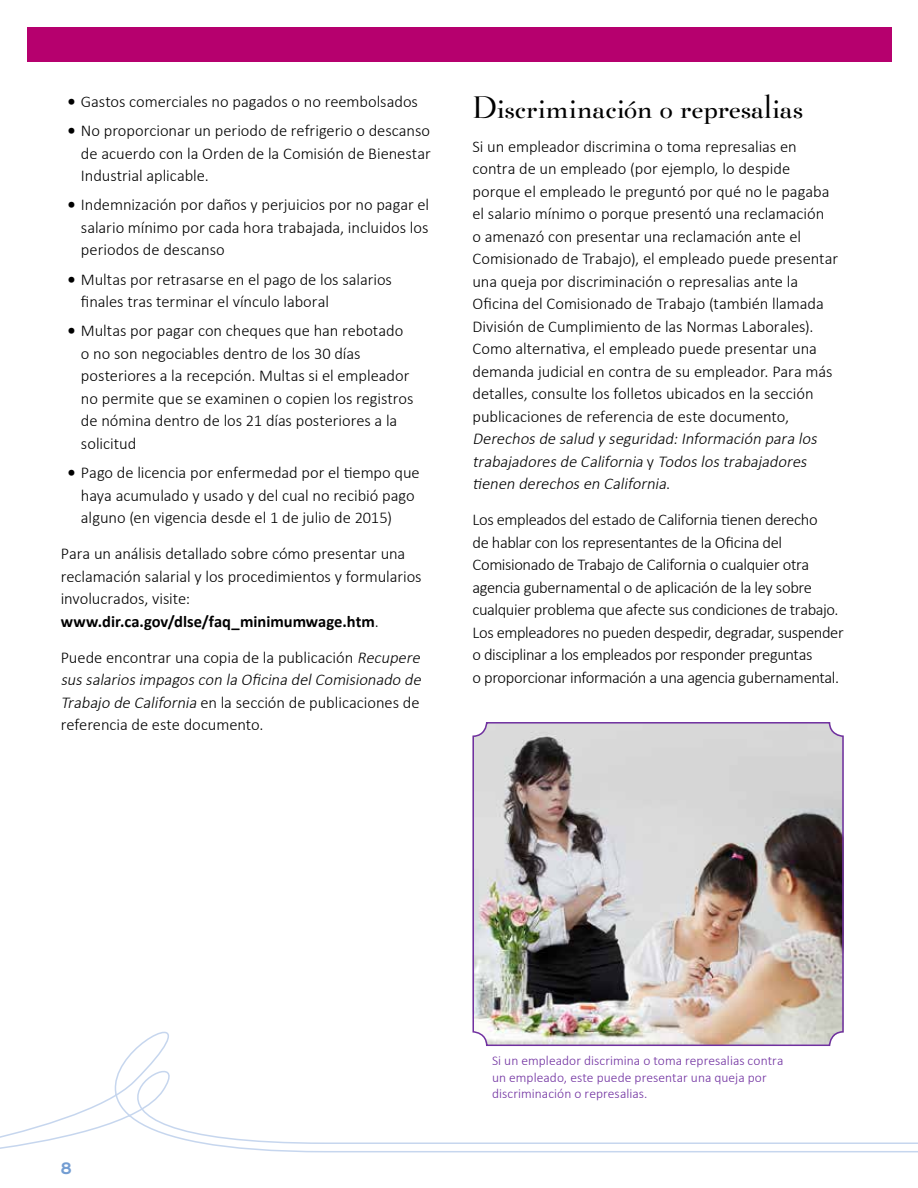
<style>
.page{position:relative;width:918px;height:1188px;background:#fff}
.page>*{position:absolute;margin:0;border:0;box-sizing:border-box;transform-origin:0 0}
.t1{font:30px "Be Lucian";letter-spacing:.005em;color:#000}
.t2{font:300 16.5px/22.5px "Calibri";letter-spacing:-.005em;color:#000}
.t3{font:300 16.5px/22.5px "Calibri";letter-spacing:-.025em;color:#000}
.t4{font:700 16.5px "Interstate";color:#739dd2}
.t5{font:300 13.5px/16.5px "Calibri";letter-spacing:.005em;color:#7030a0}
.s1{font-weight:700}
.s2{font-style:italic}
</style>
<div class="page">
<svg style="left:0;top:1031px;width:918px;height:122px"></svg>
<div style="left:27px;top:27px;width:864px;height:35px;background:#b6006e"></div>
<img style="left:472px;top:725px;width:372px;height:320px">
<div style="left:472px;top:722px;width:372px;height:324px;border:2px solid #7030a0;border-radius:13px"></div>
<p class="t2" style="left:68px;top:90px;width:352px"><span class="s1">•</span> Gastos comerciales no pagados o no reembolsados</p>
<p class="t2" style="left:81px;top:119px;width:351px;text-align:justify;text-indent:-13px"><span class="s1">•</span> No proporcionar un periodo de refrigerio o descanso de acuerdo con la orden de la Comisión de bienestar Industrial aplicable.</p>
<p class="t2" style="left:81px;top:194px;width:350px;text-align:justify;text-indent:-13px"><span class="s1">•</span> Indemnización por daños y perjuicios por no pagar el salario mínimo por cada hora trabajada, incluidos los periodos de descanso</p>
<p class="t2" style="left:81px;top:268px;width:313px;text-indent:-13px"><span class="s1">•</span> Multas por retrasarse en el pago de los salarios finales tras terminar el vínculo laboral</p>
<p class="t2" style="left:68px;top:320px;width:337px"><span class="s1">•</span> Multas por pagar con cheques que han rebotado</p>
<p class="t2" style="left:81px;top:342px;width:334px">o no son negociables dentro de los 30 días posteriores a la recepción. Multas si el empleador no permite que se examinen o copien los registros de nómina dentro de los 21 días posteriores a la solicitud</p>
<p class="t2" style="left:81px;top:461px;width:340px;text-indent:-13px"><span class="s1">•</span> Pago de licencia por enfermedad por el tiempo que haya acumulado y usado y del cual no recibió pago alguno (en vigencia desde el 1 de julio de 2015)</p>
<p class="t2" style="left:61px;top:542px;width:362px">Para un análisis detallado sobre cómo presentar una reclamación salarial y los procedimientos y formularios involucrados, visite: <span class="s1">www.dir.ca.gov/dlse/faq_minimumwage.htm</span>.</p>
<p class="t2" style="left:61px;top:646px;width:365px">Puede encontrar una copia de la publicación <span class="s2">recupere sussalariosimpagoscon la oficina delComisionado de Trabajo de California</span> en la sección de publicaciones de referencia de este documento.</p>
<h2 class="t1" style="left:472px;top:89px;width:332px">Discriminación o represalias</h2>
<p class="t2" style="left:472px;top:135px;width:358px">Si un empleador discrimina o toma represalias en contra de un empleado (por ejemplo, lo despide porque el empleado le preguntó por qué no le pagaba el salario mínimo o porque presentó una reclamación</p>
<p class="t2" style="left:472px;top:225px;width:367px">o amenazó con presentar una reclamación ante el Comisionado de Trabajo), el empleado puede presentar una queja por discriminación o represalias ante la oficina del Comisionado de Trabajo (también llamada división de Cumplimiento de las Normas Laborales).<br>Como alternativa, el empleado puede presentar una demanda judicial en contra de su empleador. Para más detalles, consulte los folletos ubicados en la sección publicaciones de referencia de este documento, <span class="s2">derechosde salud y seguridad:Información para los trabajadoresde California</span> y <span class="s2">Todoslostrabajadores tienen derechosen California</span>.</p>
<p class="t3" style="left:472px;top:508px;width:373px">Los empleados del estado de California tienen derecho<br>de hablar con los representantes de la oficina del Comisionado de Trabajo de California o cualquier otra agencia gubernamental o de aplicación de la ley sobre cualquier problema que afecte sus condiciones de trabajo.<br>Los empleadores no pueden despedir, degradar, suspender</p>
<p class="t3" style="left:472px;top:643px;width:341px">o disciplinar a los empleados por responder preguntas</p>
<p class="t3" style="left:472px;top:666px;width:368px">o proporcionar información a una agencia gubernamental.</p>
<p class="t4" style="left:60px;top:1158px;width:13px">8</p>
<p class="t5" style="left:492px;top:1052px;width:293px">Si un empleador discrimina o toma represalias contra un empleado, este puede presentar una queja por discriminación o represalias.</p>
</div>
